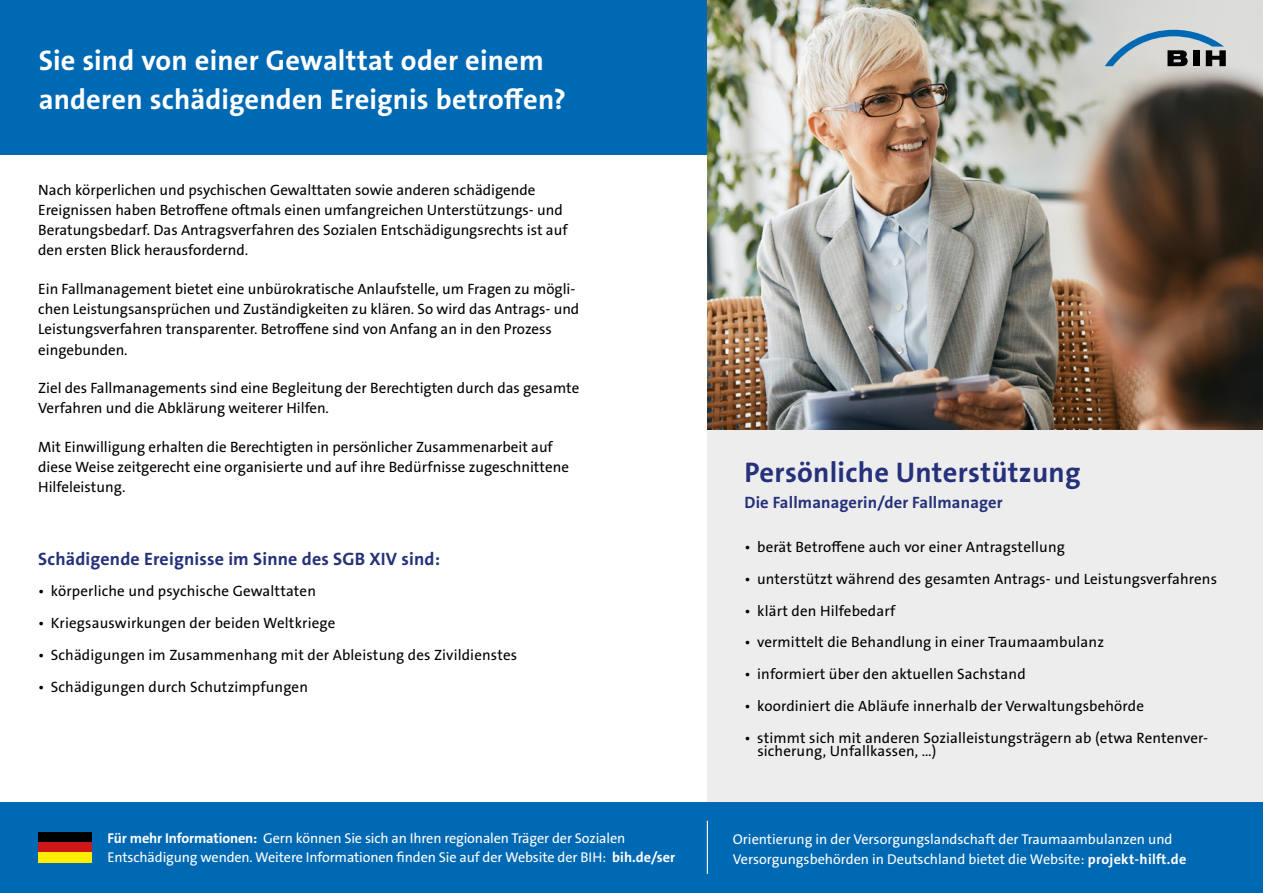
<style>
.page{position:relative;width:1263px;height:893px;background:#fff}
.page>*{position:absolute;margin:0;border:0;box-sizing:border-box;transform-origin:0 0}
.Titel__Headline_24pt_120{font:700 28.5px/39px "The Sans B W7";letter-spacing:.005em;color:#fff}
.BIH_H3{font:700 28.5px "The Sans B W7";letter-spacing:.01em;color:#25317a}
.BIH_H3-2{font:700 18px "The Sans B W7";letter-spacing:.01em;color:#25317a}
.Innen__Copy_9pt_135{font:700 16.5px "The Sans B W7";letter-spacing:.01em;color:#25317a}
.Innen__Copy_9pt_135-2{font:15px/20.2px "The Sans B W5 Plain";color:#000}
.t1{font:14.25px/19.5px "The Sans B W5 Plain";letter-spacing:-.01em;color:#fff}
.s1{font-family:"The Sans B W7";font-weight:700}
</style>
<div class="page">
<div style="left:708px;top:415px;width:555px;height:389px;background:#ededed"></div>
<div style="left:0;top:802px;width:1263px;height:91px;background:#0069b4"></div>
<div style="left:38px;top:832px;width:53px;height:10px;background:#000"></div>
<div style="left:38px;top:842px;width:53px;height:11px;background:#cd1719"></div>
<div style="left:38px;top:853px;width:53px;height:10px;background:#ffed00"></div>
<div style="left:0;top:0;width:1263px;height:154px;background:#0069b4"></div>
<img style="left:707px;top:0;width:556px;height:429px">
<hr style="left:707px;top:821px;width:1px;height:53px;background:#fff">
<svg style="left:1105px;top:30px;width:121px;height:36px"></svg>
<h2 class="Titel__Headline_24pt_120" style="left:39px;top:41px;width:529px">Sie sind von einer Gewalttat oder einem anderen schädigenden Ereignis betroffen?</h2>
<p class="Innen__Copy_9pt_135-2" style="left:38px;top:180px;width:531px">Nach körperlichen und psychischen Gewalttaten sowie anderen schädigende Ereignissen haben Betroffene oftmals einen umfangreichen Unterstützungs- und Beratungsbedarf. Das Antragsverfahren des Sozialen Entschädigungsrechts ist auf den ersten Blick herausfordernd.</p>
<p class="Innen__Copy_9pt_135-2" style="left:38px;top:279px;width:542px">Ein Fallmanagement bietet eine unbürokratische Anlaufstelle, um Fragen zu mögli&shy;chen Leistungsansprüchen und Zuständigkeiten zu klären. So wird das Antrags- und Leistungsverfahren transparenter. Betroffene sind von Anfang an in den Prozess eingebunden.</p>
<p class="Innen__Copy_9pt_135-2" style="left:38px;top:378px;width:542px">Ziel des Fallmanagements sind eine Begleitung der Berechtigten durch das gesamte<br>Verfahren und die Abklärung weiterer Hilfen.</p>
<p class="Innen__Copy_9pt_135-2" style="left:38px;top:437px;width:532px">Mit Einwilligung erhalten die Berechtigten in persönlicher Zusammenarbeit auf diese Weise zeitgerecht eine organisierte und auf ihre Bedürfnisse zugeschnittene<br>Hilfeleistung.</p>
<h3 class="BIH_H3-2" style="left:38px;top:547px;width:403px">Schädigende Ereignisse im Sinne des SGB XIV sind:</h3>
<p class="Innen__Copy_9pt_135-2" style="left:38px;top:581px;width:279px">• körperliche und psychische Gewalttaten</p>
<p class="Innen__Copy_9pt_135-2" style="left:38px;top:613px;width:299px">• Kriegsauswirkungen der beiden Weltkriege</p>
<p class="Innen__Copy_9pt_135-2" style="left:38px;top:645px;width:480px">• Schädigungen im Zusammenhang mit der Ableistung des Zivildienstes</p>
<p class="Innen__Copy_9pt_135-2" style="left:38px;top:676px;width:271px">• Schädigungen durch Schutzimpfungen</p>
<p class="t1" style="left:108px;top:828px;width:569px"><span class="s1">Für mehr Informationen:</span> Gern können Sie sich an Ihren regionalen Träger der Sozialen<br>Entschädigung wenden. Weitere Informationen finden Sie auf der Website der BIH: <span class="s1">bih.de/ser</span></p>
<h3 class="BIH_H3" style="left:744px;top:454px;width:338px">Persönliche Unterstützung</h3>
<p class="Innen__Copy_9pt_135" style="left:744px;top:492px;width:260px">Die Fallmanagerin/der Fallmanager</p>
<p class="Innen__Copy_9pt_135-2" style="left:744px;top:537px;width:322px">• berät Betroffene auch vor einer Antragstellung</p>
<p class="Innen__Copy_9pt_135-2" style="left:744px;top:569px;width:474px">• unterstützt während des gesamten Antrags- und Leistungsverfahrens</p>
<p class="Innen__Copy_9pt_135-2" style="left:744px;top:601px;width:152px">• klärt den Hilfebedarf</p>
<p class="Innen__Copy_9pt_135-2" style="left:744px;top:632px;width:361px">• vermittelt die Behandlung in einer Traumaambulanz</p>
<p class="Innen__Copy_9pt_135-2" style="left:744px;top:664px;width:283px">• informiert über den aktuellen Sachstand</p>
<p class="Innen__Copy_9pt_135-2" style="left:744px;top:696px;width:401px">• koordiniert die Abläufe innerhalb der Verwaltungsbehörde</p>
<p class="Innen__Copy_9pt_135-2" style="left:757px;top:731px;width:452px;line-height:13.5px;text-indent:-13px">• stimmt sich mit anderen Sozialleistungsträgern ab (etwa Rentenver&shy;sicherung, Unfallkassen, ...)</p>
<p class="t1" style="left:733px;top:829px;width:455px">Orientierung in der Versorgungslandschaft der Traumaambulanzen und<br>Versorgungsbehörden in Deutschland bietet die Website: <span class="s1">projekt-hilft.de</span></p>
</div>
